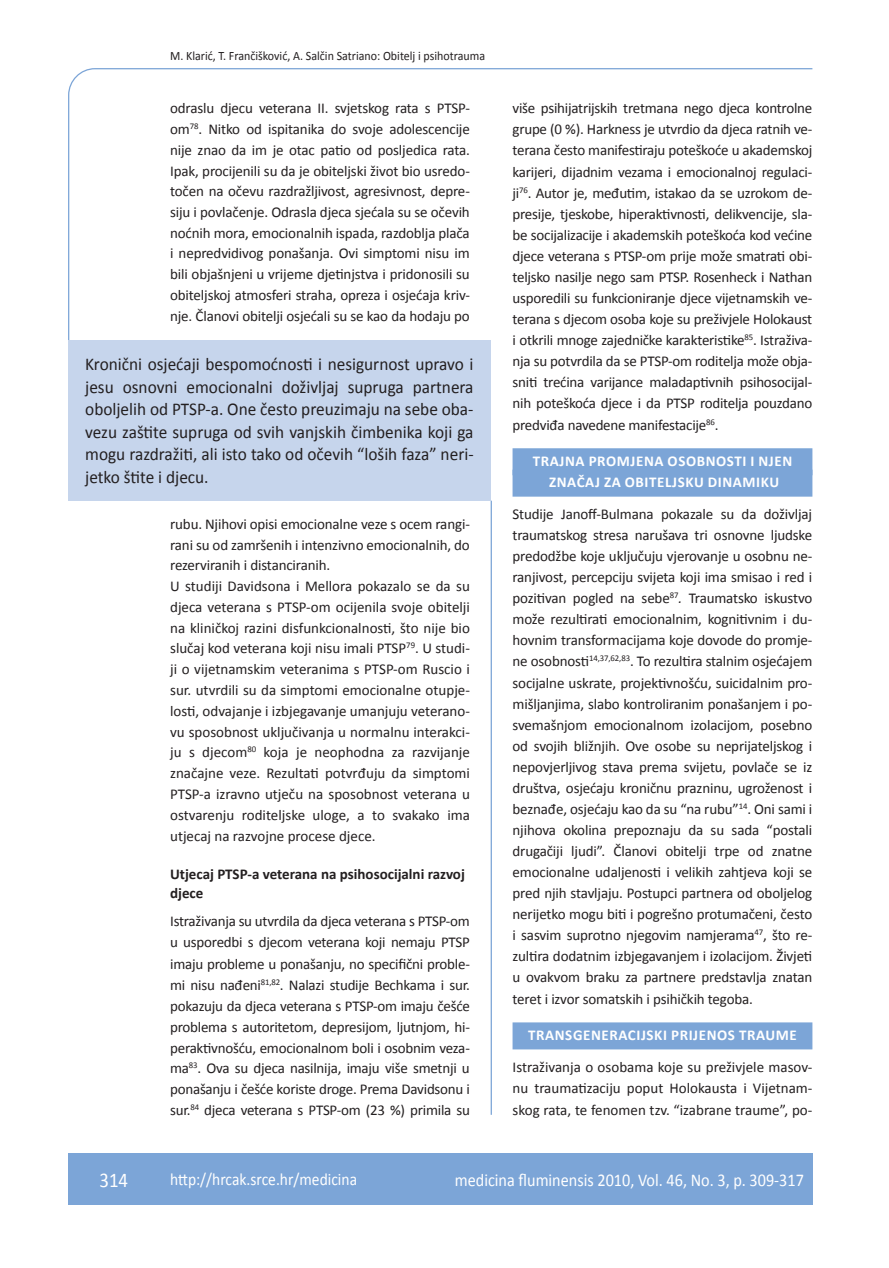
<style>
.page{position:relative;width:889px;height:1268px;background:#fff}
.page>*{position:absolute;margin:0;border:0;box-sizing:border-box;transform-origin:0 0}
.t1{font:21px "Calibri";color:#fff;scale:.9 1}
.t2{font:18px/22.5px "Calibri";color:#231f20;text-align:justify;scale:.96 1}
.t3{font:18px "Calibri";color:#fff;scale:.9 1}
.t4{font:17.25px "Calibri";color:#fff;scale:.9 1}
.t5{font:15px/21px "Calibri";letter-spacing:-.005em;color:#231f20;text-align:justify}
.t6{font:700 15px/21.3px "Calibri";letter-spacing:.04em;color:#fff}
.t7{font:700 15px/19.5px "Calibri";color:#231f20}
.t8{font:12.75px "Calibri";color:#231f20;scale:.94 1}
.s1{font-style:italic}
</style>
<div class="page">
<svg style="left:68px;top:68px;width:745px;height:271px"></svg>
<hr style="left:490px;top:500px;width:2px;height:614px;background:#7ca5d7">
<div style="left:68px;top:1152px;width:744px;height:51px;background:#7ca5d7"></div>
<div style="left:512px;top:448px;width:300px;height:27px;background:#7ca5d7"></div>
<div style="left:512px;top:469px;width:300px;height:27px;background:#7ca5d7"></div>
<div style="left:512px;top:1022px;width:300px;height:27px;background:#7ca5d7"></div>
<div style="left:68px;top:339px;width:423px;height:161px;background:#c6d5ec"></div>
<p class="t8" style="left:170px;top:47px;width:337px">M. Klarić, T. Frančišković, A. Salčin Satriano: Obitelj i psihotrauma</p>
<p class="t5" style="left:170px;top:97px;width:301px">odraslu djecu veterana II. svjetskog rata s PTSP&shy;om<sup>78</sup>. Nitko od ispitanika do svoje adolescencije nije znao da im je otac patio od posljedica rata.<br>Ipak, procijenili su da je obiteljski život bio usredo&shy;točen na očevu razdražljivost, agresivnost, depre&shy;siju i povlačenje. Odrasla djeca sjećala su se očevih noćnih mora, emocionalnih ispada, razdoblja plača i nepredvidivog ponašanja. Ovi simptomi nisu im bili objašnjeni u vrijeme djetinjstva i pridonosili su obiteljskoj atmosferi straha, opreza i osjećaja kriv&shy;nje. Članovi obitelji osjećali su se kao da hodaju po</p>
<p class="t5" style="left:512px;top:97px;width:301px">više psihijatrijskih tretmana nego djeca kontrolne grupe (0 %). Harkness je utvrdio da djeca ratnih ve&shy;terana često manifestiraju poteškoće u akademskoj karijeri, dijadnim vezama i emocionalnoj regulaci&shy;ji<sup>76</sup>. Autor je, međutim, istakao da se uzrokom de&shy;presije, tjeskobe, hiperaktivnosti, delikvencije, sla&shy;be socijalizacije i akademskih poteškoća kod većine djece veterana s PTSP-om prije može smatrati obi&shy;teljsko nasilje nego sam PTSP. Rosenheck i Nathan usporedili su funkcioniranje djece vijetnamskih ve&shy;terana s djecom osoba koje su preživjele Holokaust i otkrili mnoge zajedničke karakteristike<sup>85</sup>. Istraživa&shy;nja su potvrdila da se PTSP-om roditelja može obja&shy;sniti trećina varijance maladaptivnih psihosocijal&shy;nih poteškoća djece i da PTSP roditelja pouzdano predviđa navedene manifestacije<sup>86</sup>.</p>
<p class="t6" style="left:533px;top:449px;width:145px">TRAJNA PROMJENA OSO</p>
<p class="t2" style="left:85px;top:352px;width:406px">Kronični osjećaji bespomoćnosti i nesigurnost upravo i jesu osnovni emocionalni doživljaj supruga partnera oboljelih od PTSP-a. One često preuzimaju na sebe oba&shy;vezu zaštite supruga od svih vanjskih čimbenika koji ga mogu razdražiti, ali isto tako od očevih “loših faza” neri&shy;jetko štite i djecu.</p>
<p class="t5" style="left:170px;top:512px;width:301px;text-align:left">rubu. Njihovi opisi emocionalne veze s ocem rangi&shy;rani su od zamršenih i intenzivno emocionalnih, do rezerviranih i distanciranih.<br>U studiji Davidsona i Mellora pokazalo se da su djeca veterana s PTSP-om ocijenila svoje obitelji na kliničkoj razini disfunkcionalnosti, što nije bio slučaj kod veterana koji nisu imali PTSP<sup>79</sup>. U studi&shy;ji o vijetnamskim veteranima s PTSP-om Ruscio i sur. utvrdili su da simptomi emocionalne otupje&shy;losti, odvajanje i izbjegavanje umanjuju veterano&shy;vu sposobnost uključivanja u normalnu interakci&shy;ju s djecom<sup>80</sup> koja je neophodna za razvijanje značajne veze. Rezultati potvrđuju da simptomi PTSP-a izravno utječu na sposobnost veterana u ostvarenju roditeljske uloge, a to svakako ima utjecaj na razvojne procese djece.</p>
<p class="t7" style="left:170px;top:863px;width:296px">UTJECAJ PTSP-A VETERANA NA PSIHOSOCIJALNI RAZVOJ<br>DJECE</p>
<p class="t5" style="left:170px;top:910px;width:301px">Istraživanja su utvrdila da djeca veterana s PTSP-om u usporedbi s djecom veterana koji nemaju PTSP imaju probleme u ponašanju, no specifični proble&shy;mi nisu nađeni<sup>81,82</sup>. Nalazi studije Bechkama i sur. pokazuju da djeca veterana s PTSP-om imaju češće problema s autoritetom, depresijom, ljutnjom, hi&shy;peraktivnošću, emocionalnom boli i osobnim veza&shy;ma<sup>83</sup>. Ova su djeca nasilnija, imaju više smetnji u ponašanju i češće koriste droge. Prema Davidsonu i sur.<sup>84</sup> djeca veterana s PTSP-om (23 %) primila su</p>
<p class="t6" style="left:549px;top:449px;width:245px;text-indent:148px">BNOSTI I NJEN<br>ZNAČAJ ZA OBITELJSKU DINAM IKU</p>
<p class="t5" style="left:512px;top:502px;width:301px">Studije Janoff-Bulmana pokazale su da doživljaj traumatskog stresa narušava tri osnovne ljudske predodžbe koje uključuju vjerovanje u osobnu ne&shy;ranjivost, percepciju svijeta koji ima smisao i red i pozitivan pogled na sebe<sup>87</sup><span class="s1">.</span> Traumatsko iskustvo može rezultirati emocionalnim, kognitivnim i du&shy;hovnim transformacijama koje dovode do promje&shy;ne osobnosti<sup>14,37,62,83</sup>. To rezultira stalnim osjećajem socijalne uskrate, projektivnošću, suicidalnim pro&shy;mišljanjima, slabo kontroliranim ponašanjem i po&shy;svemašnjom emocionalnom izolacijom, posebno od svojih bližnjih. Ove osobe su neprijateljskog i nepovjerljivog stava prema svijetu, povlače se iz društva, osjećaju kroničnu prazninu, ugroženost i beznađe, osjećaju kao da su “na rubu”<sup>14</sup>. Oni sami i njihova okolina prepoznaju da su sada “postali drugačiji ljudi”. Članovi obitelji trpe od znatne emocionalne udaljenosti i velikih zahtjeva koji se pred njih stavljaju. Postupci partnera od oboljelog nerijetko mogu biti i pogrešno protumačeni, često i sasvim suprotno njegovim namjerama<sup>47</sup>, što re&shy;zultira dodatnim izbjegavanjem i izolacijom. Živjeti u ovakvom braku za partnere predstavlja znatan teret i izvor somatskih i psihičkih tegoba.</p>
<p class="t6" style="left:528px;top:1023px;width:270px">TRANSGENERACIJSKI PRIJENOS TRAUME</p>
<p class="t5" style="left:512px;top:1055px;width:301px">Istraživanja o osobama koje su preživjele masov&shy;nu traumatizaciju poput Holokausta i Vijetnam&shy;skog rata, te fenomen tzv. “izabrane traume”, po-</p>
<h1 class="t1" style="left:99px;top:1166px;width:33px">314</h1>
<p class="t4" style="left:170px;top:1167px;width:209px">http://hrcak.srce.hr/medicina</p>
<p class="t3" style="left:455px;top:1168px;width:389px">medicina fluminensis 2010, Vol. 46, No. 3, p. 309-317</p>
</div>
